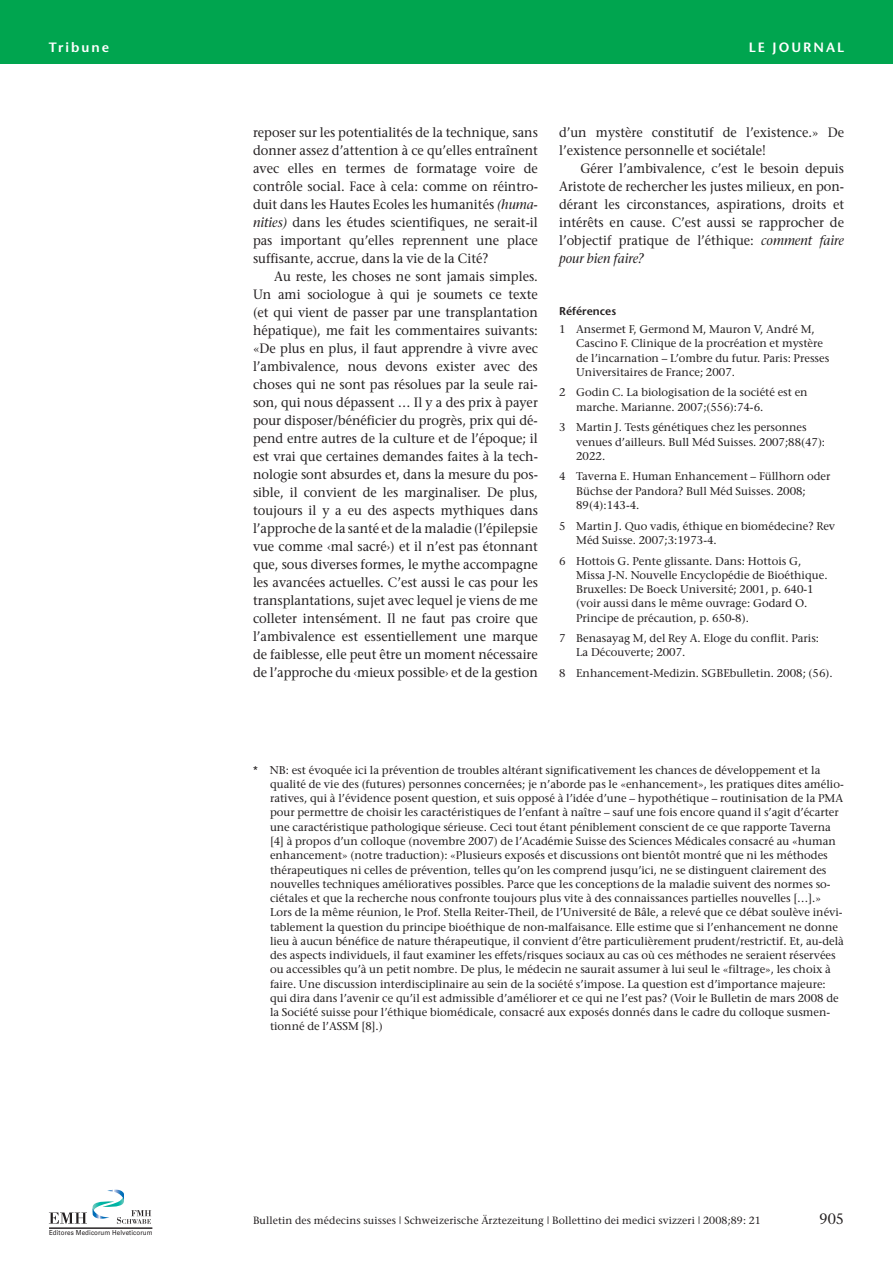
<style>
.page{position:relative;width:893px;height:1263px;background:#fff}
.page>*{position:absolute;margin:0;border:0;box-sizing:border-box;transform-origin:0 0}
.t1{font:15px "Stone Serif";color:#231f20;scale:.95 1}
.t2{font:13.5px/18px "Stone Serif";color:#231f20;text-align:justify;scale:.95 1}
.t3{font:600 13.5px "Stone Sans";letter-spacing:.15em;color:#fff}
.t4{font:11.25px/14.2px "Stone Serif";color:#231f20}
.t5{font:600 11.25px "Stone Sans";color:#231f20}
.t6{font:10.5px "Stone Serif";letter-spacing:.01em;color:#231f20}
.t7{font:6.9px "Univers";letter-spacing:.015em;color:#231f20;scale:.9 1}
.s1{font-style:italic}
</style>
<div class="page">
<div style="left:0;top:0;width:893px;height:64px;background:#00a54f"></div>
<svg style="left:49px;top:1189px;width:102px;height:35px"></svg>
<hr style="left:49px;top:1228px;width:103px;height:1px;background:#231f20">
<p class="t3" style="left:49px;top:42px;width:62px">Tribune</p>
<p class="t3" style="left:749px;top:42px;width:97px">LE JOURNAL</p>
<p class="t2" style="left:253px;top:125px;width:301px">reposer sur les potentialités de la technique, sans donner assez d’attention à ce qu’elles entraînent avec elles en termes de formatage voire de contrôle social. Face à cela: comme on réintro&shy;duit dans les Hautes Ecoles les humanités <span class="s1">(huma&shy;nities)</span> dans les études scientifiques, ne serait-il pas important qu’elles reprennent une place suffisante, accrue, dans la vie de la Cité?</p>
<p class="t2" style="left:253px;top:269px;width:301px;text-indent:21px">Au reste, les choses ne sont jamais simples.<br>Un ami sociologue à qui je soumets ce texte (et qui vient de passer par une transplantation hépatique), me fait les commentaires suivants: «De plus en plus, il faut apprendre à vivre avec l’ambivalence, nous devons exister avec des choses qui ne sont pas résolues par la seule rai&shy;son, qui nous dépassent … Il y a des prix à payer pour disposer/bénéficier du progrès, prix qui dé&shy;pend entre autres de la culture et de l’époque; il est vrai que certaines demandes faites à la tech&shy;nologie sont absurdes et, dans la mesure du pos&shy;sible, il convient de les marginaliser. De plus, toujours il y a eu des aspects mythiques dans l’approche de la santé et de la maladie (l’épilepsie vue comme ‹mal sacré›) et il n’est pas étonnant que, sous diverses formes, le mythe accompagne les avancées actuelles. C’est aussi le cas pour les transplantations, sujet avec lequel je viens de me colleter intensément. Il ne faut pas croire que l’ambivalence est essentiellement une marque de faiblesse, elle peut être un moment nécessaire de l’approche du ‹mieux possible› et de la gestion</p>
<p class="t2" style="left:559px;top:125px;width:301px">d’un mystère constitutif de l’existence.» De l’existence personnelle et sociétale!</p>
<p class="t2" style="left:559px;top:161px;width:301px;text-indent:21px">Gérer l’ambivalence, c’est le besoin depuis Aristote de rechercher les justes milieux, en pon&shy;dérant les circonstances, aspirations, droits et intérêts en cause. C’est aussi se rapprocher de l’objectif pratique de l’éthique: <span class="s1">comment faire pour bien faire?</span></p>
<p class="t5" style="left:559px;top:306px;width:59px">Références</p>
<p class="t4" style="left:576px;top:323px;width:255px;text-indent:-17px">1 Ansermet F, Germond M, Mauron V, André M, Cascino F. Clinique de la procréation et mystère de l’incarnation – L’ombre du futur. Paris: Presses Universitaires de France; 2007.</p>
<p class="t4" style="left:576px;top:387px;width:233px;text-indent:-17px">2 Godin C. La biologisation de la société est en marche. Marianne. 2007;(556):74-6.</p>
<p class="t4" style="left:576px;top:421px;width:250px;text-indent:-17px">3 Martin J. Tests génétiques chez les personnes venues d’ailleurs. Bull Méd Suisses. 2007;88(47):<br>2022.</p>
<p class="t4" style="left:576px;top:471px;width:256px;text-indent:-17px">4 Taverna E. Human Enhancement – Füllhorn oder<br>Büchse der Pandora? Bull Méd Suisses. 2008;<br>89(4):143-4.</p>
<p class="t4" style="left:576px;top:520px;width:261px;text-indent:-17px">5 Martin J. Quo vadis, éthique en biomédecine? Rev<br>Méd Suisse. 2007;3:1973-4.</p>
<p class="t4" style="left:576px;top:555px;width:253px;text-indent:-17px">6 Hottois G. Pente glissante. Dans: Hottois G, Missa J-N. Nouvelle Encyclopédie de Bioéthique.<br>Bruxelles: De Boeck Université; 2001, p. 640-1 (voir aussi dans le même ouvrage: Godard O.<br>Principe de précaution, p. 650-8).</p>
<p class="t4" style="left:576px;top:632px;width:244px;text-indent:-17px">7 Benasayag M, del Rey A. Eloge du conflit. Paris:<br>La Découverte; 2007.</p>
<p class="t4" style="left:559px;top:667px;width:275px">8 Enhancement-Medizin. SGBEbulletin. 2008; (56).</p>
<p class="t4" style="left:270px;top:764px;width:575px;text-indent:-17px">* NB: est évoquée ici la prévention de troubles altérant significativement les chances de développement et la qualité de vie des (futures) personnes concernées; je n’aborde pas le «enhancement», les pratiques dites amélio&shy;ratives, qui à l’évidence posent question, et suis opposé à l’idée d’une – hypothétique – routinisation de la PMA pour permettre de choisir les caractéristiques de l’enfant à naître – sauf une fois encore quand il s’agit d’écarter une caractéristique pathologique sérieuse. Ceci tout étant péniblement conscient de ce que rapporte Taverna [4] à propos d’un colloque (novembre 2007) de l’Académie Suisse des Sciences Médicales consacré au «human enhancement» (notre traduction): «Plusieurs exposés et discussions ont bientôt montré que ni les méthodes thérapeutiques ni celles de prévention, telles qu’on les comprend jusqu’ici, ne se distinguent clairement des nouvelles techniques amélioratives possibles. Parce que les conceptions de la maladie suivent des normes so&shy;ciétales et que la recherche nous confronte toujours plus vite à des connaissances partielles nouvelles […].» Lors de la même réunion, le Prof. Stella Reiter-Theil, de l’Université de Bâle, a relevé que ce débat soulève inévi&shy;tablement la question du principe bioéthique de non-malfaisance. Elle estime que si l’enhancement ne donne lieu à aucun bénéfice de nature thérapeutique, il convient d’être particulièrement prudent/restrictif. Et, au-delà des aspects individuels, il faut examiner les effets/risques sociaux au cas où ces méthodes ne seraient réservées ou accessibles qu’à un petit nombre. De plus, le médecin ne saurait assumer à lui seul le «filtrage», les choix à faire. Une discussion interdisciplinaire au sein de la société s’impose. La question est d’importance majeure: qui dira dans l’avenir ce qu’il est admissible d’améliorer et ce qui ne l’est pas? (Voir le Bulletin de mars 2008 de la Société suisse pour l’éthique biomédicale, consacré aux exposés donnés dans le cadre du colloque susmen&shy;tionné de l’ASSM [8].)</p>
<p class="t7" style="left:49px;top:1229px;width:117px">Editores Medicorum Helveticorum</p>
<p class="t6" style="left:253px;top:1216px;width:509px">Bulletin des médecins suisses | Schweizerische Ärztezeitung | Bollettino dei medici svizzeri | 2008;89: 21</p>
<h1 class="t1" style="left:819px;top:1213px;width:27px">905</h1>
</div>
